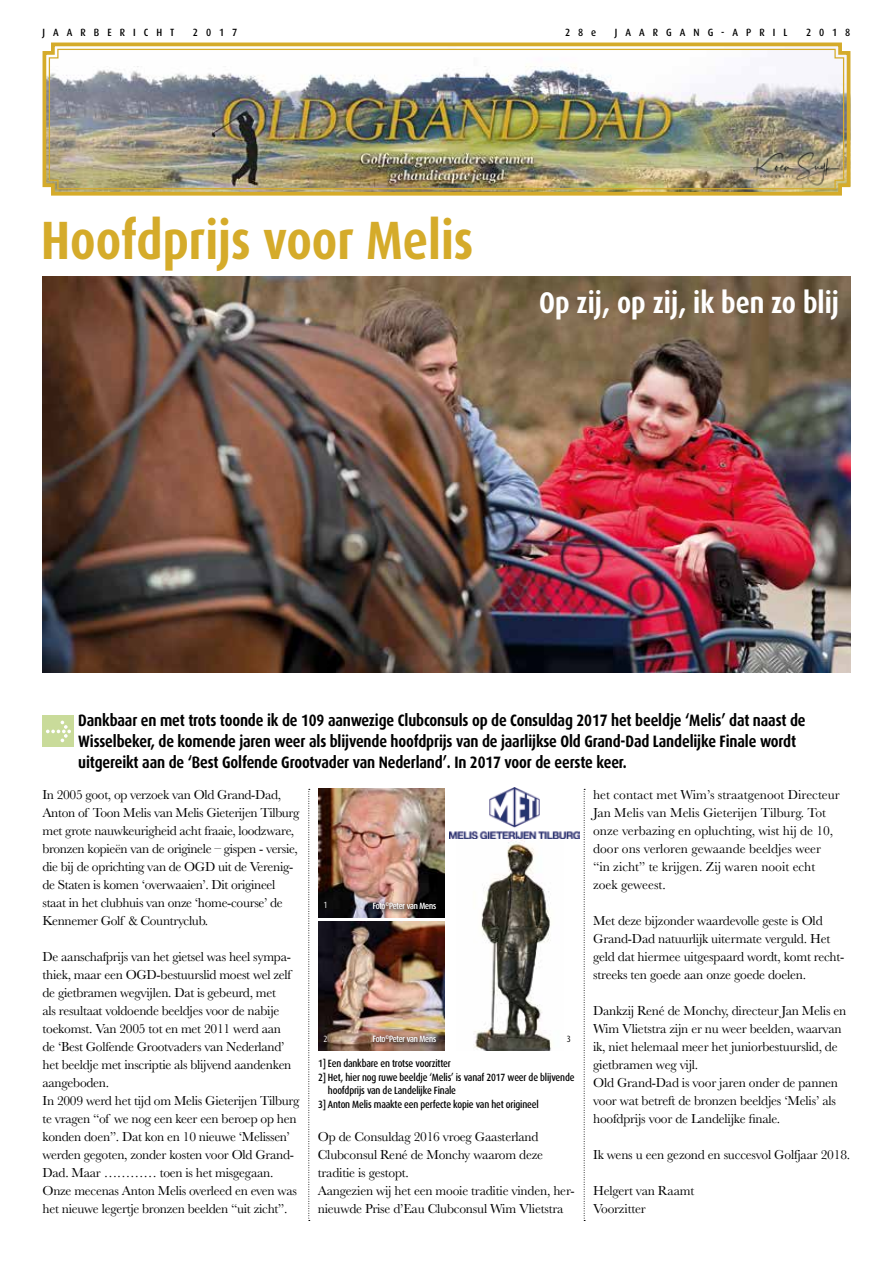
<style>
.page{position:relative;width:893px;height:1263px;background:#fff}
.page>*{position:absolute;margin:0;border:0;box-sizing:border-box;transform-origin:0 0}
.t1{font:700 54px "Dax Pro";color:#d5ab2a;scale:.85 1}
.t2{font:700 30px "Dax Pro";color:#fff;scale:.85 1}
.t3{font:700 16.5px/21px "Dax Pro";letter-spacing:-.01em;color:#000;scale:.85 1}
.t4{font:13.5px/18px "Baskerville";letter-spacing:-.02em;color:#000}
.t5{font:13.5px/18px "Baskerville";color:#000}
.t6{font:500 10.5px "Dax Pro";letter-spacing:-.02em;color:#000;scale:.85 1}
.t7{font:500 10.5px "Dax Pro";letter-spacing:.85em;color:#000;scale:.9 1}
.t8{font:500 10.5px "Dax Pro";letter-spacing:-.02em;color:#000;scale:.9 1}
.t9{font:9px "Dax Pro";letter-spacing:-.03em;color:#fff;scale:.85 1}
.t10{font:9px "Dax Pro";color:#000;scale:.85 1}
</style>
<div class="page">
<img style="left:318px;top:789px;width:126px;height:129px">
<div style="left:43px;top:716px;width:31px;height:31px;background:#c9db9a"></div>
<svg style="left:46px;top:721px;width:25px;height:21px"></svg>
<svg style="left:308px;top:789px;width:2px;height:432px"></svg>
<svg style="left:584px;top:789px;width:1px;height:432px"></svg>
<img style="left:43px;top:277px;width:807px;height:396px">
<img style="left:474px;top:840px;width:78px;height:211px">
<svg style="left:42px;top:42px;width:809px;height:154px;background:#d7bc67"></svg>
<img style="left:48px;top:48px;width:797px;height:142px">
<img style="left:318px;top:922px;width:126px;height:129px">
<img style="left:450px;top:788px;width:130px;height:51px">
<div style="left:322px;top:899px;width:10px;height:15px;background:#0b0b0c"></div>
<div style="left:321px;top:1033px;width:12px;height:15px;background:#000;opacity:.7"></div>
<div style="left:370px;top:899px;width:72px;height:16px;background:#000;opacity:.75"></div>
<div style="left:370px;top:1032px;width:72px;height:16px;background:#000;opacity:.75"></div>
<img style="left:738px;top:130px;width:111px;height:66px">
<p class="t7" style="left:43px;top:26px;width:148px">JAARBERICHT</p>
<p class="t8" style="left:193px;top:26px;width:51px">2017</p>
<p class="t8" style="left:565px;top:26px;width:36px">28e</p>
<p class="t7" style="left:615px;top:26px;width:193px">JAARGANG-APRIL</p>
<p class="t8" style="left:806px;top:26px;width:51px">2018</p>
<h1 class="t1" style="left:41px;top:205px;width:510px">Hoofdprijs voor Melis</h1>
<h2 class="t2" style="left:539px;top:283px;width:354px">Op zij, op zij, ik ben zo blij</h2>
<p class="t3" style="left:78px;top:709px;width:857px">Dankbaar en met trots toonde ik de 109 aanwezige Clubconsuls op de Consuldag 2017 het beeldje ‘Melis’ dat naast de<br>Wisselbeker, de komende jaren weer als blijvende hoofdprijs van de jaarlijkse Old Grand-Dad Landelijke Finale wordt uitgereikt aan de ‘Best Golfende Grootvader van Nederland’. In 2017 voor de eerste keer.</p>
<p class="t4" style="left:43px;top:785px;width:258px">In 2005 goot, op verzoek van Old Grand-Dad, Anton of Toon Melis van Melis Gieterijen Tilburg met grote nauwkeurigheid acht fraaie, loodzware, bronzen kopieën van de originele – gispen - versie, die bij de oprichting van de OGD uit de Verenig&shy;de Staten is komen ‘overwaaien’. Dit origineel staat in het clubhuis van onze ‘home-course’ de Kennemer Golf &amp; Countryclub.</p>
<p class="t4" style="left:43px;top:947px;width:258px">De aanschafprijs van het gietsel was heel sympa&shy;thiek, maar een OGD-bestuurslid moest wel zelf de gietbramen wegvijlen. Dat is gebeurd, met<br>als resultaat voldoende beeldjes voor de nabije toekomst. Van 2005 tot en met 2011 werd aan<br>de ‘Best Golfende Grootvaders van Nederland’ het beeldje met inscriptie als blijvend aandenken aangeboden.<br>In 2009 werd het tijd om Melis Gieterijen Tilburg te vragen “of we nog een keer een beroep op hen konden doen”. Dat kon en 10 nieuwe ‘Melissen’ werden gegoten, zonder kosten voor Old Grand-Dad. Maar ………… toen is het misgegaan.<br>Onze mecenas Anton Melis overleed en even was het nieuwe legertje bronzen beelden “uit zicht”.</p>
<p class="t5" style="left:593px;top:785px;width:248px">het contact met Wim’s straatgenoot Directeur Jan Melis van Melis Gieterijen Tilburg. Tot onze verbazing en opluchting, wist hij de 10, door ons verloren gewaande beeldjes weer “in zicht” te krijgen. Zij waren nooit echt zoek geweest.</p>
<p class="t4" style="left:593px;top:911px;width:253px">Met deze bijzonder waardevolle geste is Old Grand-Dad natuurlijk uitermate verguld. Het geld dat hiermee uitgespaard wordt, komt recht&shy;streeks ten goede aan onze goede doelen.</p>
<p class="t4" style="left:593px;top:1001px;width:255px">Dankzij René de Monchy, directeur Jan Melis en Wim Vlietstra zijn er nu weer beelden, waarvan ik, niet helemaal meer het juniorbestuurslid, de gietbramen weg vijl.<br>Old Grand-Dad is voor jaren onder de pannen voor wat betreft de bronzen beeldjes ‘Melis’ als hoofdprijs voor de Landelijke finale.</p>
<p class="t4" style="left:593px;top:1145px;width:259px">Ik wens u een gezond en succesvol Golfjaar 2018.</p>
<p class="t4" style="left:593px;top:1181px;width:103px">Helgert van Raamt<br>Voorzitter</p>
<p class="t9" style="left:323px;top:899px;width:6px">1</p>
<p class="t9" style="left:373px;top:900px;width:76px">Foto<sup>©</sup>Peter van Mens</p>
<p class="t9" style="left:373px;top:1033px;width:76px">Foto<sup>©</sup>Peter van Mens</p>
<p class="t10" style="left:567px;top:1033px;width:6px">3</p>
<p class="t6" style="left:318px;top:1057px;width:158px">1] Een dankbare en trotse voorzitter</p>
<p class="t6" style="left:318px;top:1070px;width:303px">2] Het, hier nog ruwe beeldje ‘Melis’ is vanaf 2017 weer de blijvende</p>
<p class="t6" style="left:328px;top:1084px;width:152px">hoofdprijs van de Landelijke Finale</p>
<p class="t6" style="left:318px;top:1097px;width:261px">3] Anton Melis maakte een perfecte kopie van het origineel</p>
<p class="t4" style="left:318px;top:1127px;width:258px">Op de Consuldag 2016 vroeg Gaasterland Clubconsul René de Monchy waarom deze traditie is gestopt.<br>Aangezien wij het een mooie traditie vinden, her&shy;nieuwde Prise d’Eau Clubconsul Wim Vlietstra</p>
</div>
